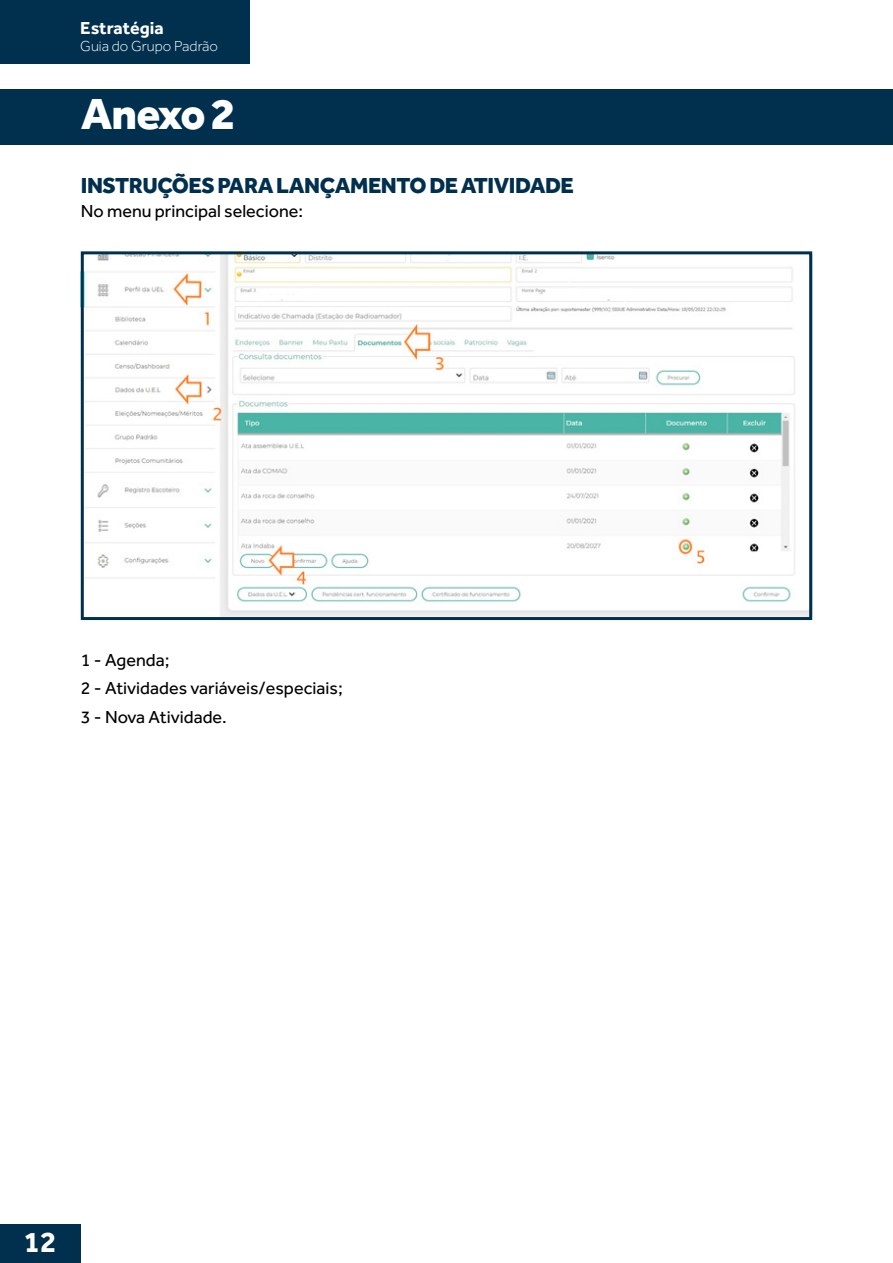
<style>
.page{position:relative;width:893px;height:1263px;background:#fff}
.page>*{position:absolute;margin:0;border:0;box-sizing:border-box;transform-origin:0 0}
.t1{font:800 45px "Effra";letter-spacing:-.035em;color:#fff}
.t2{font:700 30px "Effra";color:#fff}
.t3{font:800 22.5px "Effra";letter-spacing:-.02em;color:#01304e}
.t4{font:18px/28.2px "Effra";color:#000}
.t5{font:700 18px "Effra";color:#fff}
.t6{font:300 15px "Effra";color:#fff}
</style>
<div class="page">
<div style="left:0;top:0;width:249px;height:64px;background:#01304e"></div>
<div style="left:0;top:1225px;width:80px;height:38px;background:#01304e"></div>
<img style="left:85px;top:255px;width:723px;height:361px">
<div style="left:81px;top:251px;width:731px;height:369px;border:3px solid #01304e"></div>
<div style="left:0;top:89px;width:893px;height:55px;background:#01304e"></div>
<p class="t5" style="left:80px;top:17px;width:85px">Estratégia</p>
<p class="t6" style="left:80px;top:38px;width:139px">Guia do Grupo Padrão</p>
<h1 class="t1" style="left:81px;top:86px;width:156px">Anexo 2</h1>
<p class="t3" style="left:81px;top:172px;width:495px">INSTRUÇÕES PARA LANÇAMENTO DE ATIVIDADE</p>
<p class="t4" style="left:81px;top:197px;width:224px">No menu principal selecione:</p>
<p class="t4" style="left:81px;top:646px;width:263px">1 - Agenda;<br>2 - Atividades variáveis/especiais;<br>3 - Nova Atividade.</p>
<h2 class="t2" style="left:24px;top:1224px;width:34px">12</h2>
</div>
